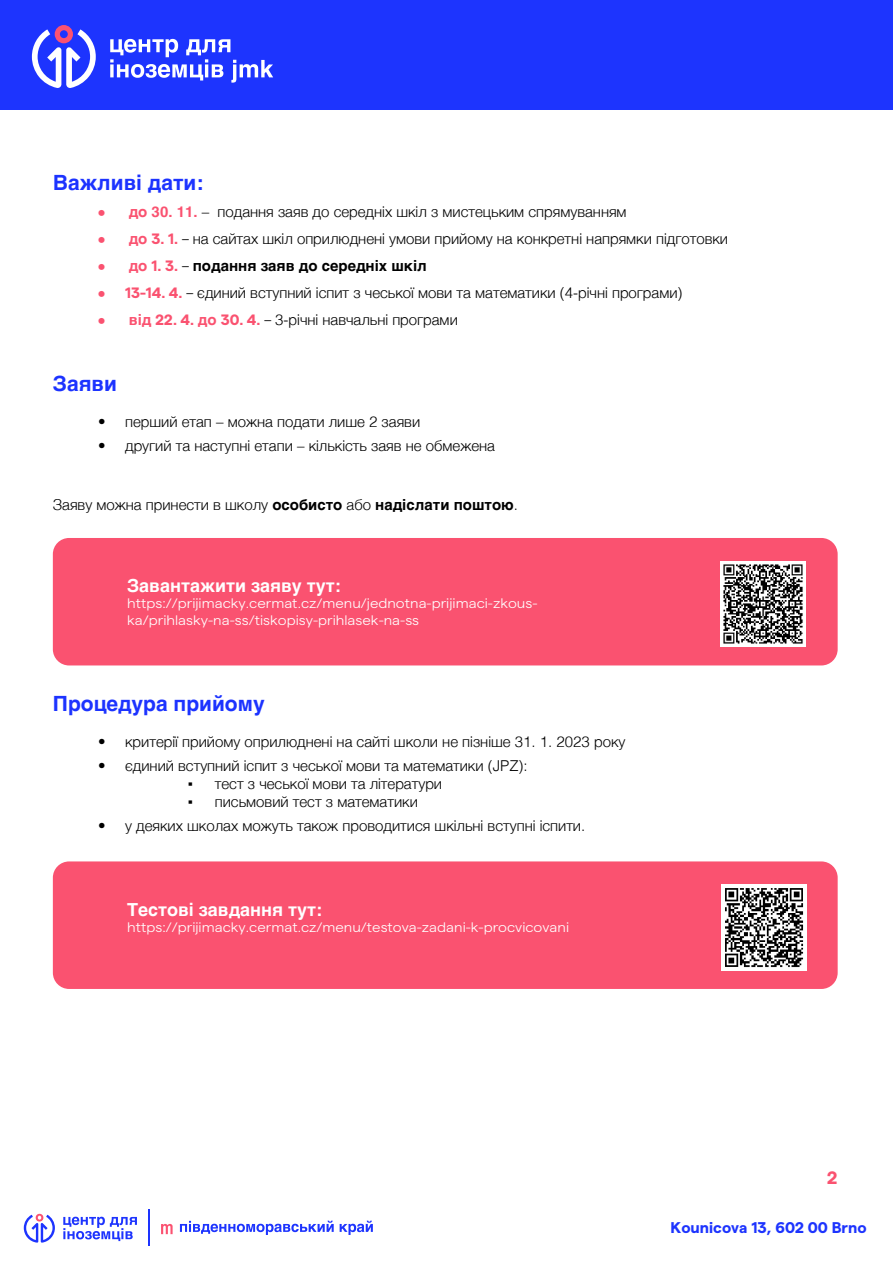
<style>
.page{position:relative;width:893px;height:1263px;background:#fff}
.page>*{position:absolute;margin:0;border:0;box-sizing:border-box;transform-origin:0 0}
.t1{font:700 21px "Helvetica";color:#1c33ff}
.t2{font:700 18px "Helvetica";color:#fff}
.t3{font:700 18px "Matter SQ";color:#fa5270}
.t4{font:700 15.45px "Matter SQ";color:#1d34fe}
.t5{font:300 15px "Helvetica";color:#000}
.t6{font:700 15px "Helvetica";color:#000}
.t7{font:300 13.65px/16.4px "Matter SQ";color:#fff;scale:1.1 1}
.s1{font-family:"Matter SQ";font-weight:700;color:#fa5270}
.s2{font-weight:700;color:#fa5270}
.s3{font-family:"Matter SQ"}
.s4{font-family:"Matter SQ";color:#fa5270}
.s5{color:#fa5270}
.s6{font-family:"Matter SQ";font-weight:300}
.s7{font-weight:700}
.s8{font-family:"Times New Roman";font-weight:400}
</style>
<div class="page">
<div style="left:0;top:0;width:893px;height:110px;background:#1d34fe"></div>
<svg style="left:110px;top:39px;width:163px;height:44px"></svg>
<svg style="left:32px;top:25px;width:64px;height:63px"></svg>
<div style="left:53px;top:861px;width:785px;height:128px;background:#fa5270;border-radius:16px"></div>
<div style="left:53px;top:538px;width:785px;height:127px;background:#fa5270;border-radius:16px"></div>
<img style="left:720px;top:561px;width:85px;height:85px">
<img style="left:721px;top:884px;width:86px;height:86px">
<hr style="left:148px;top:1209px;width:2px;height:37px;background:#1d34fe">
<svg style="left:161px;top:1224px;width:12px;height:10px"></svg>
<svg style="left:180px;top:1220px;width:154px;height:15px"></svg>
<svg style="left:340px;top:1220px;width:33px;height:15px"></svg>
<svg style="left:24px;top:1214px;width:31px;height:28px"></svg>
<svg style="left:63px;top:1217px;width:74px;height:24px"></svg>
<h1 class="t1" style="left:53px;top:170px;width:152px">Важливі дати:</h1>
<p class="t5" style="left:98px;top:199px;width:530px"><span class="s1">•</span> <span class="s2">до 30. 11.</span> – подання заяв до середніх шкіл з мистецьким спрямуванням</p>
<p class="t5" style="left:98px;top:226px;width:631px"><span class="s1">•</span> <span class="s2">до</span> <span class="s1">3. 1.</span> <span class="s3">–</span> на сайтах шкіл оприлюднені умови прийому на конкретні напрямки підготовки</p>
<p class="t6" style="left:98px;top:257px;width:330px"><span class="s4">•</span> <span class="s5">до</span> <span class="s4">1. 3.</span> <span class="s6">–</span> подання заяв до середніх шкіл</p>
<p class="t5" style="left:98px;top:280px;width:586px"><span class="s1">• 13-14. 4.</span> <span class="s3">–</span> єдиний вступний іспит з чеської мови та математики (4-річні програми)</p>
<p class="t5" style="left:98px;top:307px;width:361px"><span class="s1">•</span> <span class="s2">від</span> <span class="s1">22. 4.</span> <span class="s2">до</span> <span class="s1">30. 4.</span> <span class="s3">–</span> 3-річні навчальні програми</p>
<h1 class="t1" style="left:53px;top:371px;width:66px">Заяви</h1>
<p class="t5" style="left:98px;top:409px;width:324px">• перший етап – можна подати лише 2 заяви</p>
<p class="t5" style="left:98px;top:433px;width:398px">• другий та наступні етапи – кількість заяв не обмежена</p>
<p class="t5" style="left:53px;top:491px;width:467px">Заяву можна принести в школу <span class="s7">особисто</span> або <span class="s7">надіслати поштою</span>.</p>
<p class="t2" style="left:127px;top:575px;width:215px">Завантажити заяву тут:</p>
<p class="t7" style="left:127px;top:594px;width:374px">https://prijimacky.cermat.cz/menu/jednotna-prijimaci-zkous&shy;ka/prihlasky-na-ss/tiskopisy-prihlasek-na-ss</p>
<h1 class="t1" style="left:53px;top:690px;width:213px">Процедура прийому</h1>
<p class="t5" style="left:98px;top:728px;width:529px">• критерії прийому оприлюднені на сайті школи не пізніше 31. 1. 2023 року</p>
<p class="t5" style="left:98px;top:752px;width:431px">• єдиний вступний іспит з чеської мови та математики (JPZ):</p>
<p class="t5" style="left:188px;top:770px;width:256px"><span class="s8">▪</span> тест з чеської мови та літератури</p>
<p class="t5" style="left:188px;top:788px;width:231px"><span class="s8">▪</span> письмовий тест з математики</p>
<p class="t5" style="left:98px;top:812px;width:489px">• у деяких школах можуть також проводитися шкільні вступні іспити.</p>
<p class="t2" style="left:127px;top:898px;width:197px">Тестові завдання тут:</p>
<p class="t7" style="left:127px;top:918px;width:403px">https://prijimacky.cermat.cz/menu/testova-zadani-k-procvicovani</p>
<p class="t3" style="left:827px;top:1164px;width:12px">2</p>
<p class="t4" style="left:671px;top:1216px;width:197px">Kounicova 13, 602 00 Brno</p>
</div>
